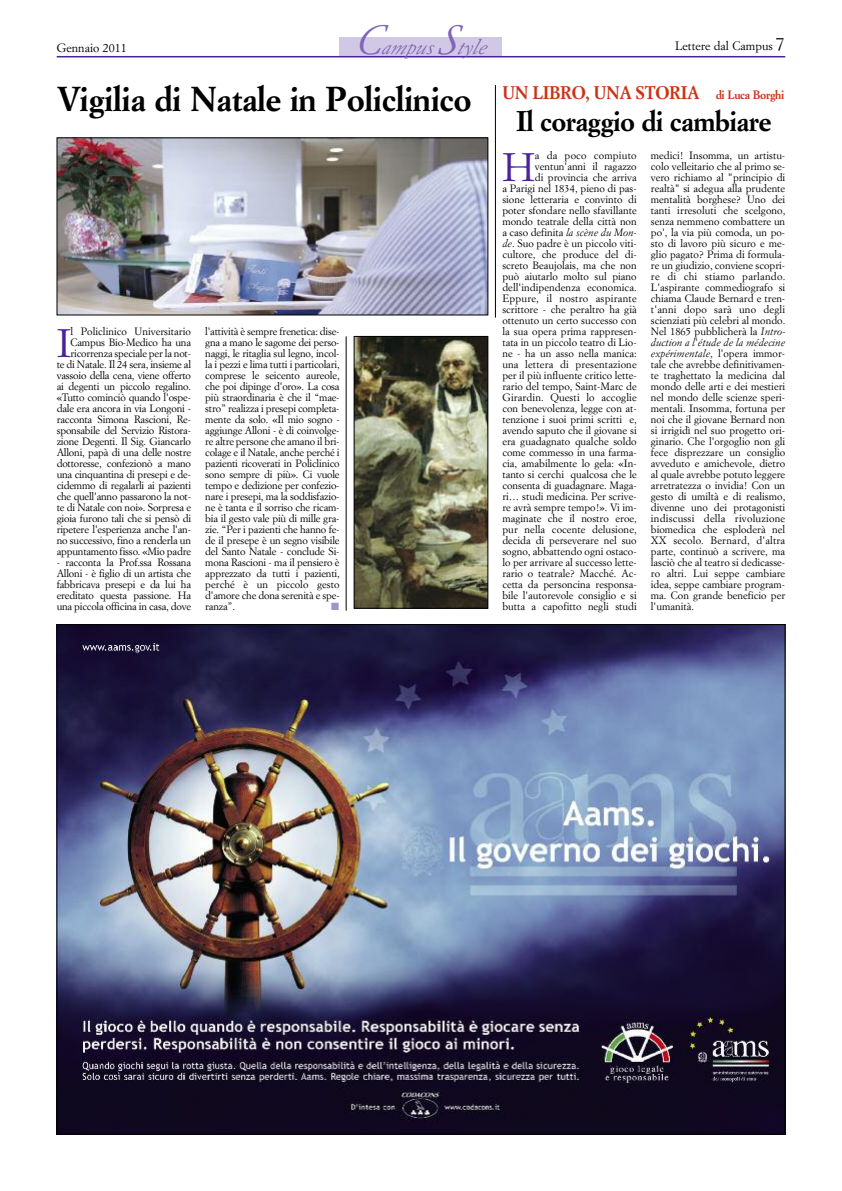
<style>
.page{position:relative;width:842px;height:1191px;background:#fff}
.page>*{position:absolute;margin:0;border:0;box-sizing:border-box;transform-origin:0 0}
.t1{font:39.1px "Simoncini Garamond";color:#482498}
.t2{font:700 34px "Simoncini Garamond";letter-spacing:-.015em;color:#000}
.t3{font:700 28px "Simoncini Garamond";letter-spacing:-.025em;color:#000}
.t4{font:italic 20px "Simoncini Garamond";color:#7f66b7}
.t5{font:700 18px "Simoncini Garamond";letter-spacing:-.025em;color:#cb3316;scale:.96 1}
.t6{font:12px "Simoncini Garamond";color:#000}
.t7{font:10.5px/11px "Simoncini Garamond";color:#000;text-align:justify}
.t8{font:10.5px/11px "Simoncini Garamond";letter-spacing:-.02em;color:#000;text-align:right}
.t9{font:10.5px "Zapf Dingbats ITC";color:#a492cb}
.s1{font-size:40px}
.s2{font-size:18px}
.s3{font-size:12px}
.s4{font-style:italic}
</style>
<div class="page">
<div style="left:340px;top:37px;width:162px;height:20px;background:#d1c8e5"></div>
<hr style="left:57px;top:56px;width:728px;height:1px;background:#482498">
<hr style="left:495px;top:85px;width:1px;height:232px;background:#000">
<img style="left:59px;top:626px;width:724px;height:506px">
<img style="left:59px;top:139px;width:427px;height:174px">
<div style="left:57px;top:137px;width:431px;height:178px;border:1px solid #000"></div>
<img style="left:356px;top:338px;width:130px;height:268px">
<div style="left:354px;top:336px;width:134px;height:272px;border:1px solid #000"></div>
<hr style="left:346px;top:336px;width:1px;height:274px;background:#000">
<p class="t6" style="left:57px;top:42px;width:71px">Gennaio 2011</p>
<h3 class="t4" style="left:356px;top:39px;width:136px"><span class="s1">C</span>ampus<span class="s1">S</span>tyle</h3>
<h2 class="t2" style="left:57px;top:85px;width:417px">Vigilia di Natale in Policlinico</h2>
<p class="t8" style="left:57px;top:326px;width:136px">l Policlinico Universitario<br>Campus Bio-Medico ha una ricorrenza speciale per la not-<br>te di Natale. Il 24 sera, insieme al vassoio della cena, viene offerto ai degenti un piccolo regalino. «Tutto cominciò quando l'ospe&shy;dale era ancora in via Longoni - racconta Simona Rascioni, Re&shy;sponsabile del Servizio Ristora&shy;zione Degenti. Il Sig. Giancarlo<br>Alloni, papà di una delle nostre dottoresse, confezionò a mano una cinquantina di presepi e de&shy;cidemmo di regalarli ai pazienti che quell'anno passarono la not&shy;te di Natale con noi». Sorpresa e gioia furono tali che si pensò di ripetere l'esperienza anche l'an&shy;no successivo, fino a renderla un appuntamento fisso. «Mio padre</p>
<p class="t7" style="left:57px;top:557px;width:136px">- racconta la Prof.ssa Rossana Alloni - è figlio di un artista che fabbricava presepi e da lui ha ereditato questa passione. Ha una piccola officina in casa, dove</p>
<h1 class="t1" style="left:57px;top:327px;width:16px">I</h1>
<p class="t7" style="left:205px;top:326px;width:136px">l'attività è sempre frenetica: dise&shy;gna a mano le sagome dei perso&shy;naggi, le ritaglia sul legno, incol&shy;la i pezzi e lima tutti i particolari, comprese le seicento aureole, che poi dipinge d'oro». La cosa più straordinaria è che il “mae&shy;stro” realizza i presepi completa&shy;mente da solo. «Il mio sogno - aggiunge Alloni - è di coinvolge&shy;re altre persone che amano il bri&shy;colage e il Natale, anche perché i pazienti ricoverati in Policlinico sono sempre di più». Ci vuole tempo e dedizione per confezio&shy;nare i presepi, ma la soddisfazio&shy;ne è tanta e il sorriso che ricam&shy;bia il gesto vale più di mille gra&shy;zie. “Per i pazienti che hanno fe&shy;de il presepe è un segno visibile del Santo Natale - conclude Si&shy;mona Rascioni - ma il pensiero è apprezzato da tutti i pazienti, perché è un piccolo gesto d'amore che dona serenità e spe&shy;ranza”.</p>
<p class="t9" style="left:331px;top:601px;width:9px">■</p>
<p class="t6" style="left:675px;top:41px;width:112px">Lettere dal Campus <span class="s2">7</span></p>
<h3 class="t5" style="left:502px;top:85px;width:295px">UN LIBRO, UNA STORIA <span class="s3">di Luca Borghi</span></h3>
<h3 class="t3" style="left:516px;top:109px;width:256px">Il coraggio di cambiare</h3>
<p class="t7" style="left:651px;top:150px;width:136px">medici! Insomma, un artistu&shy;colo velleitario che al primo se&shy;vero richiamo al "principio di realtà" si adegua alla prudente mentalità borghese? Uno dei tanti irresoluti che scelgono, senza nemmeno combattere un po', la via più comoda, un po&shy;sto di lavoro più sicuro e me&shy;glio pagato? Prima di formula&shy;re un giudizio, conviene scopri&shy;re di chi stiamo parlando.<br>L'aspirante commediografo si chiama Claude Bernard e tren&shy;t'anni dopo sarà uno degli scienziati più celebri al mondo.<br>Nel 1865 pubblicherà la <span class="s4">Intro&shy;duction a l'étude de la médecine expérimentale</span>, l'opera immor&shy;tale che avrebbe definitivamen&shy;te traghettato la medicina dal mondo delle arti e dei mestieri nel mondo delle scienze speri&shy;mentali. Insomma, fortuna per noi che il giovane Bernard non si irrigidì nel suo progetto ori&shy;ginario. Che l'orgoglio non gli fece disprezzare un consiglio avveduto e amichevole, dietro al quale avrebbe potuto leggere arretratezza o invidia! Con un gesto di umiltà e di realismo, divenne uno dei protagonisti indiscussi della rivoluzione biomedica che esploderà nel XX secolo. Bernard, d'altra parte, continuò a scrivere, ma lasciò che al teatro si dedicasse&shy;ro altri. Lui seppe cambiare idea, seppe cambiare program&shy;ma. Con grande beneficio per l'umanità.</p>
<p class="t7" style="left:502px;top:150px;width:136px;text-align:right">a da poco compiuto ventun'anni il ragazzo<br>di provincia che arriva<br>a Parigi nel 1834, pieno di pas&shy;sione letteraria e convinto di poter sfondare nello sfavillante mondo teatrale della città non a caso definita <span class="s4">la scène du Mon&shy;de</span>. Suo padre è un piccolo viti&shy;cultore, che produce del di&shy;screto Beaujolais, ma che non può aiutarlo molto sul piano dell'indipendenza economica.<br>Eppure, il nostro aspirante scrittore - che peraltro ha già ottenuto un certo successo con la sua opera prima rappresen&shy;tata in un piccolo teatro di Lio&shy;ne - ha un asso nella manica: una lettera di presentazione per il più influente critico lette&shy;rario del tempo, Saint-Marc de<br>Girardin. Questi lo accoglie con benevolenza, legge con at&shy;tenzione i suoi primi scritti e, avendo saputo che il giovane si era guadagnato qualche soldo come commesso in una farma&shy;cia, amabilmente lo gela: «In&shy;tanto si cerchi qualcosa che le consenta di guadagnare. Maga&shy;ri… studi medicina. Per scrive&shy;re avrà sempre tempo!». Vi im&shy;maginate che il nostro eroe, pur nella cocente delusione, decida di perseverare nel suo sogno, abbattendo ogni ostaco&shy;lo per arrivare al successo lette&shy;rario o teatrale? Macché. Ac&shy;cetta da personcina responsa&shy;bile l'autorevole consiglio e si butta a capofitto negli studi</p>
<h1 class="t1" style="left:502px;top:151px;width:34px">H</h1>
</div>
